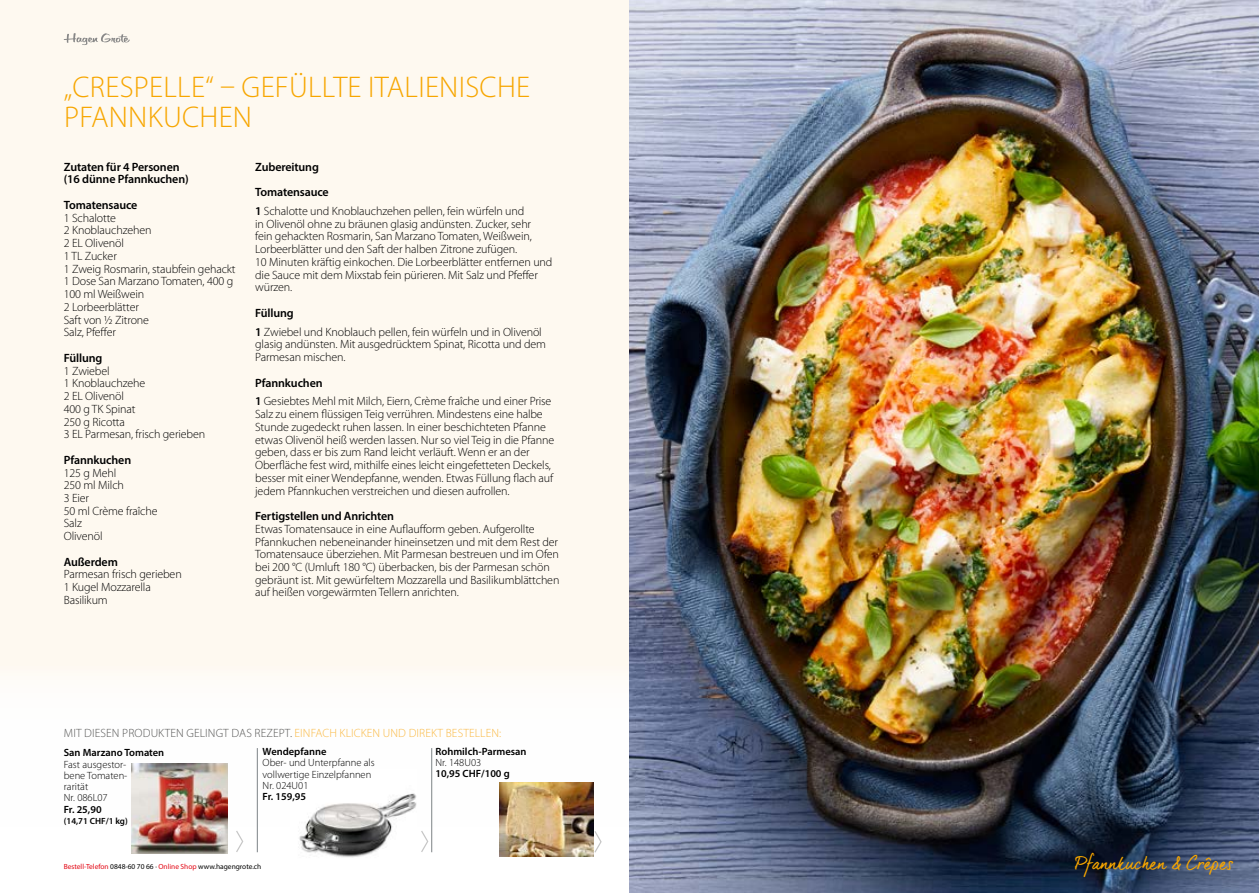
<style>
.page{position:relative;width:1259px;height:893px;background:#fff}
.page>*{position:absolute;margin:0;border:0;box-sizing:border-box;transform-origin:0 0}
.t1{font:300 30px/30px "Myriad Pro";letter-spacing:.01em;color:#f7a600}
.t2{font:16.5px "dear Joe 6";letter-spacing:-.01em;color:#f7a600}
.t3{font:300 12px/12.8px "Myriad Pro";letter-spacing:-.01em;color:#000}
.t4{font:600 12px/12.8px "Myriad Pro";letter-spacing:-.01em;color:#000}
.t5{font:300 12px "Myriad Pro";letter-spacing:.01em;color:#575756}
.t6{font:300 10.5px/11.2px "Myriad Pro";color:#000}
.t7{font:600 10.5px "Myriad Pro";color:#000}
.t8{font:600 9px "Myriad Pro";color:#000}
.t9{font:7.35px "Myriad Pro";color:#000}
.s1{font-weight:600}
.s2{color:#fab943}
.s3{color:#e30613}
</style>
<div class="page">
<div style="left:0;top:0;width:887px;height:893px;background:#fef9f0"></div>
<div style="left:0;top:663px;width:1259px;height:230px;background:#fff"></div>
<img style="left:132px;top:763px;width:95px;height:90px">
<img style="left:629px;top:0;width:630px;height:893px">
<hr style="left:257px;top:748px;width:1px;height:104px;background:#7d8386">
<hr style="left:431px;top:748px;width:1px;height:104px;background:#7d8386">
<svg style="left:236px;top:831px;width:8px;height:21px"></svg>
<svg style="left:593px;top:830px;width:9px;height:24px"></svg>
<svg style="left:421px;top:831px;width:8px;height:21px"></svg>
<img style="left:299px;top:793px;width:117px;height:65px">
<img style="left:500px;top:782px;width:93px;height:75px">
<svg style="left:64px;top:33px;width:66px;height:12px"></svg>
<h1 class="t1" style="left:64px;top:72px;width:468px">„CRESPELLE“ – GEFÜLLTE ITALIENISCHE<br>PFANNKUCHEN</h1>
<p class="t4" style="left:64px;top:160px;width:126px">Zutaten für 4 Personen (16 dünne Pfannkuchen)</p>
<p class="t4" style="left:64px;top:198px;width:75px">Tomatensauce</p>
<p class="t3" style="left:64px;top:211px;width:173px">1 Schalotte<br>2 Knoblauchzehen<br>2 EL Olivenöl<br>1 TL Zucker<br>1 Zweig Rosmarin, staubfein gehackt<br>1 Dose San Marzano Tomaten, 400 g<br>100 ml Weißwein<br>2 Lorbeerblätter<br>Saft von ½ Zitrone<br>Salz, Pfeffer</p>
<p class="t4" style="left:64px;top:351px;width:40px">Füllung</p>
<p class="t3" style="left:64px;top:364px;width:143px">1 Zwiebel<br>1 Knoblauchzehe<br>2 EL Olivenöl<br>400 g TK Spinat<br>250 g Ricotta<br>3 EL Parmesan, frisch gerieben</p>
<p class="t4" style="left:64px;top:453px;width:69px">Pfannkuchen</p>
<p class="t3" style="left:64px;top:466px;width:95px">125 g Mehl<br>250 ml Milch<br>3 Eier<br>50 ml Crème fraîche<br>Salz<br>Olivenöl</p>
<p class="t4" style="left:64px;top:555px;width:56px">Außerdem</p>
<p class="t3" style="left:64px;top:568px;width:119px">Parmesan frisch gerieben<br>1 Kugel Mozzarella<br>Basilikum</p>
<p class="t4" style="left:255px;top:153px;width:75px;line-height:25.5px">Zubereitung<br>Tomatensauce</p>
<p class="t3" style="left:255px;top:204px;width:299px"><span class="s1">1</span> Schalotte und Knoblauchzehen pellen, fein würfeln und<br>in Olivenöl ohne zu bräunen glasig andünsten. Zucker, sehr<br>fein gehackten Rosmarin, San Marzano Tomaten, Weißwein, Lorbeerblätter und den Saft der halben Zitrone zufügen.<br>10 Minuten kräftig einkochen. Die Lorbeerblätter entfernen und die Sauce mit dem Mixstab fein pürieren. Mit Salz und Pfeffer würzen.</p>
<p class="t3" style="left:255px;top:303px;width:288px;line-height:18.8px"><span class="s1">Füllung<br>1</span> Zwiebel und Knoblauch pellen, fein würfeln und in Olivenöl</p>
<p class="t3" style="left:255px;top:338px;width:292px">glasig andünsten. Mit ausgedrücktem Spinat, Ricotta und dem<br>Parmesan mischen.</p>
<p class="t3" style="left:255px;top:373px;width:298px;line-height:18.8px"><span class="s1">Pfannkuchen<br>1</span> Gesiebtes Mehl mit Milch, Eiern, Crème fraîche und einer Prise</p>
<p class="t3" style="left:255px;top:408px;width:300px">Salz zu einem flüssigen Teig verrühren. Mindestens eine halbe Stunde zugedeckt ruhen lassen. In einer beschichteten Pfanne etwas Olivenöl heiß werden lassen. Nur so viel Teig in die Pfanne geben, dass er bis zum Rand leicht verläuft. Wenn er an der Oberfläche fest wird, mithilfe eines leicht eingefetteten Deckels, besser mit einer Wendepfanne, wenden. Etwas Füllung flach auf jedem Pfannkuchen verstreichen und diesen aufrollen.</p>
<p class="t4" style="left:255px;top:509px;width:140px">Fertigstellen und Anrichten</p>
<p class="t3" style="left:255px;top:522px;width:306px">Etwas Tomatensauce in eine Auflaufform geben. Aufgerollte Pfannkuchen nebeneinander hineinsetzen und mit dem Rest der Tomatensauce überziehen. Mit Parmesan bestreuen und im Ofen bei 200 °C (Umluft 180 °C) überbacken, bis der Parmesan schön gebräunt ist. Mit gewürfeltem Mozzarella und Basilikumblättchen auf heißen vorgewärmten Tellern anrichten.</p>
<p class="t5" style="left:64px;top:726px;width:439px">MIT DIESEN PRODUKTEN GELINGT DAS REZEPT. <span class="s2">EINFACH KLICKEN UND DIREKT BESTELLEN:</span></p>
<p class="t7" style="left:64px;top:746px;width:102px">San Marzano Tomaten</p>
<p class="t6" style="left:64px;top:758px;width:65px">Fast ausgestor&shy;bene Tomaten&shy;rarität<br>Nr. 086L07</p>
<p class="t7" style="left:64px;top:802px;width:39px">Fr. 25,90</p>
<p class="t8" style="left:64px;top:815px;width:66px">(14,71 CHF/1 kg)</p>
<p class="t7" style="left:263px;top:745px;width:65px">Wendepfanne</p>
<p class="t6" style="left:263px;top:757px;width:114px">Ober- und Unterpfanne als vollwertige Einzelpfannen<br>Nr. 024U01</p>
<p class="t7" style="left:263px;top:790px;width:45px">Fr. 159,95</p>
<p class="t7" style="left:435px;top:745px;width:93px">Rohmilch-Parmesan</p>
<p class="t6" style="left:435px;top:757px;width:47px">Nr. 148U03</p>
<p class="t7" style="left:435px;top:767px;width:76px">10,95 CHF/100 g</p>
<p class="t9" style="left:64px;top:862px;width:199px"><span class="s3">Bestell-Telefon</span> 0848-60 70 66 · <span class="s3">Online Shop</span> www.hagengrote.ch</p>
<h2 class="t2" style="left:1075px;top:854px;width:160px">Pfannkuchen &amp; Crêpes</h2>
</div>
